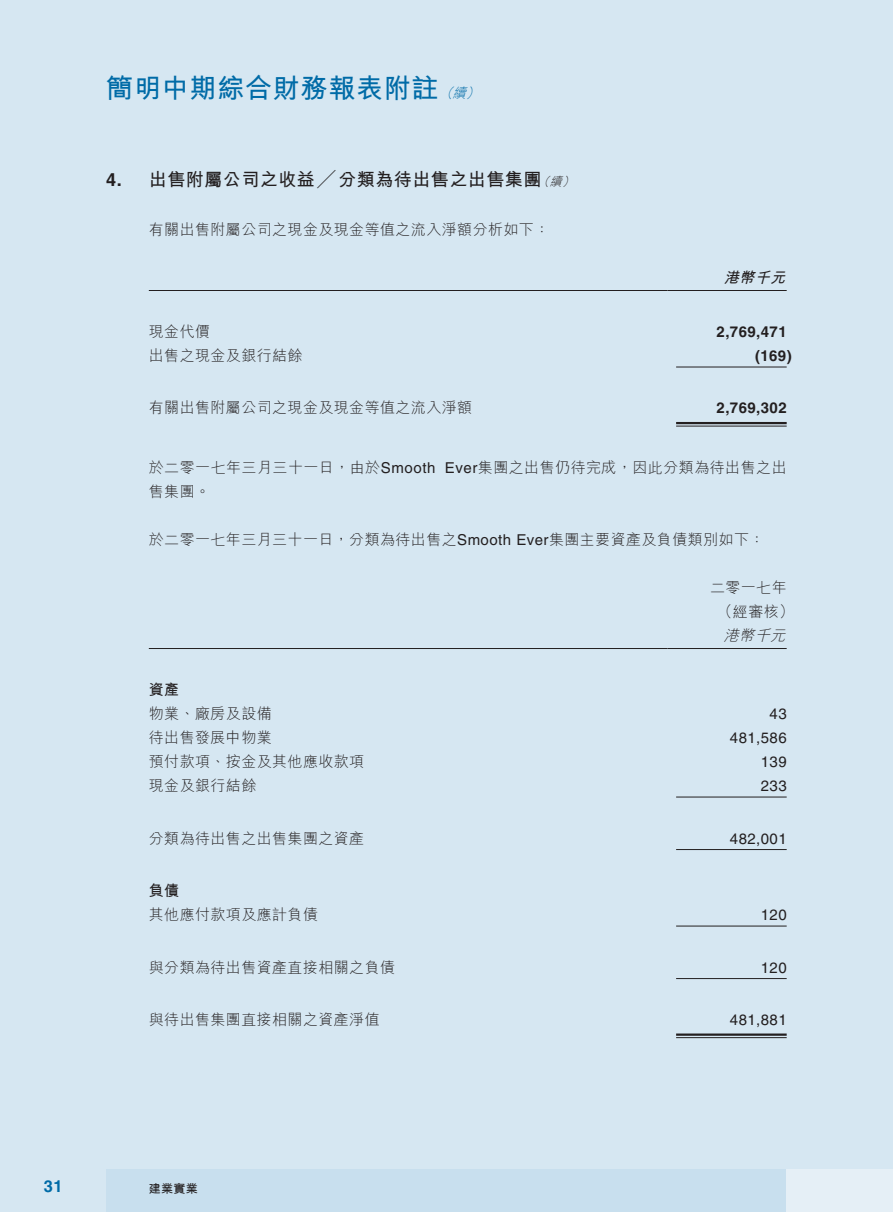
<style>
.page{position:relative;width:893px;height:1212px;background:#d6e7f2}
.page>*{position:absolute;margin:0;border:0;box-sizing:border-box;transform-origin:0 0}
.t1{font:700 27px "M Hei HK";letter-spacing:.03em;color:#006ba7}
.t2{font:700 18px "M Hei HK";letter-spacing:.03em;color:#231f20}
.t3{font:700 18px "Helvetica LT Std";color:#231f20}
.t4{font:700 16.5px "Helvetica LT Std";color:#006ba7}
.t5{font:300 15px/24px "M Hei HK";letter-spacing:.03em;color:#231f20}
.t6{font:15px "Helvetica LT Std";letter-spacing:.03em;color:#231f20}
.t7{font:700 15px "Helvetica LT Std";letter-spacing:.03em;color:#231f20}
.t8{font:italic 700 15px "M Hei HK";color:#231f20}
.t9{font:italic 300 15px "M Hei HK";color:#231f20}
.t10{font:700 15px "M Hei HK";color:#231f20}
.t11{font:italic 300 13.5px "M Hei HK";color:#006ba7}
.t12{font:700 12px "M Hei HK";color:#231f20}
.t13{font:italic 300 12px "M Hei HK";color:#231f20}
.s1{font-family:"Helvetica LT Std";font-weight:400}
</style>
<div class="page">
<div style="left:106px;top:1169px;width:787px;height:43px;background:#c8dfee"></div>
<div style="left:787px;top:1169px;width:106px;height:43px;background:#e5eff6"></div>
<hr style="left:149px;top:290px;width:519px;height:1px;background:#231f20">
<hr style="left:668px;top:290px;width:119px;height:1px;background:#231f20">
<hr style="left:676px;top:367px;width:111px;height:1px;background:#231f20">
<hr style="left:676px;top:422px;width:111px;height:2px;background:#231f20">
<hr style="left:676px;top:426px;width:111px;height:1px;background:#231f20">
<hr style="left:149px;top:648px;width:519px;height:1px;background:#231f20">
<hr style="left:668px;top:648px;width:119px;height:1px;background:#231f20">
<hr style="left:676px;top:797px;width:111px;height:1px;background:#231f20">
<hr style="left:676px;top:849px;width:111px;height:1px;background:#231f20">
<hr style="left:676px;top:926px;width:111px;height:1px;background:#231f20">
<hr style="left:676px;top:978px;width:111px;height:1px;background:#231f20">
<hr style="left:676px;top:1033px;width:111px;height:3px;background:#231f20">
<hr style="left:676px;top:1037px;width:111px;height:1px;background:#231f20">
<h1 class="t1" style="left:106px;top:68px;width:334px">簡明中期綜合財務報表附註</h1>
<p class="t11" style="left:453px;top:84px;width:20px">續</p>
<p class="t11" style="left:439px;top:84px;width:20px">（</p>
<p class="t11" style="left:466px;top:84px;width:20px">(</p>
<p class="t3" style="left:106px;top:169px;width:17px">4.</p>
<p class="t2" style="left:149px;top:166px;width:394px">出售附屬公司之收益╱分類為待出售之出售集團</p>
<p class="t13" style="left:550px;top:173px;width:18px">續</p>
<p class="t13" style="left:538px;top:173px;width:18px">（</p>
<p class="t13" style="left:562px;top:173px;width:18px">(</p>
<p class="t5" style="left:149px;top:216px;width:402px">有關出售附屬公司之現金及現金等值之流入淨額分析如下：</p>
<p class="t8" style="left:724px;top:266px;width:68px">港幣千元</p>
<p class="t5" style="left:149px;top:319px;width:63px">現金代價</p>
<p class="t7" style="left:717px;top:322px;width:72px">2,769,471</p>
<p class="t5" style="left:149px;top:343px;width:155px">出售之現金及銀行結餘</p>
<p class="t7" style="left:755px;top:346px;width:38px">)169(</p>
<p class="t5" style="left:149px;top:395px;width:325px">有關出售附屬公司之現金及現金等值之流入淨額</p>
<p class="t7" style="left:717px;top:399px;width:72px">2,769,302</p>
<p class="t5" style="left:445px;top:454px;width:343px"><span class="s1">Ever</span>集團之出售仍待完成，因此分類為待出售之出</p>
<p class="t5" style="left:149px;top:454px;width:288px">於二零一七年三月三十一日，由於<span class="s1">Smooth</span>售集團。</p>
<p class="t5" style="left:149px;top:526px;width:617px">於二零一七年三月三十一日，分類為待出售之<span class="s1">Smooth Ever</span>集團主要資產及負債類別如下：</p>
<p class="t5" style="left:710px;top:574px;width:86px;text-align:center">二零一七年（經審核(</p>
<p class="t9" style="left:724px;top:624px;width:68px">港幣千元</p>
<p class="t10" style="left:149px;top:678px;width:32px">資產</p>
<p class="t5" style="left:149px;top:701px;width:124px">物業、廠房及設備</p>
<p class="t6" style="left:770px;top:705px;width:19px">43</p>
<p class="t5" style="left:149px;top:725px;width:124px">待出售發展中物業</p>
<p class="t6" style="left:730px;top:729px;width:58px">481,586</p>
<p class="t5" style="left:149px;top:749px;width:217px">預付款項、按金及其他應收款項</p>
<p class="t6" style="left:761px;top:753px;width:27px">139</p>
<p class="t5" style="left:149px;top:773px;width:109px">現金及銀行結餘</p>
<p class="t6" style="left:761px;top:777px;width:27px">233</p>
<p class="t5" style="left:149px;top:825px;width:217px">分類為待出售之出售集團之資產</p>
<p class="t10" style="left:149px;top:879px;width:32px">負債</p>
<p class="t6" style="left:730px;top:829px;width:58px">482,001</p>
<p class="t5" style="left:149px;top:902px;width:171px">其他應付款項及應計負債</p>
<p class="t6" style="left:761px;top:906px;width:27px">120</p>
<p class="t5" style="left:149px;top:954px;width:248px">與分類為待出售資產直接相關之負債</p>
<p class="t6" style="left:761px;top:958px;width:27px">120</p>
<p class="t5" style="left:149px;top:1007px;width:232px">與待出售集團直接相關之資產淨值</p>
<p class="t6" style="left:730px;top:1011px;width:58px">481,881</p>
<p class="t4" style="left:44px;top:1176px;width:20px">31</p>
<p class="t12" style="left:149px;top:1180px;width:51px">建業實業</p>
</div>
